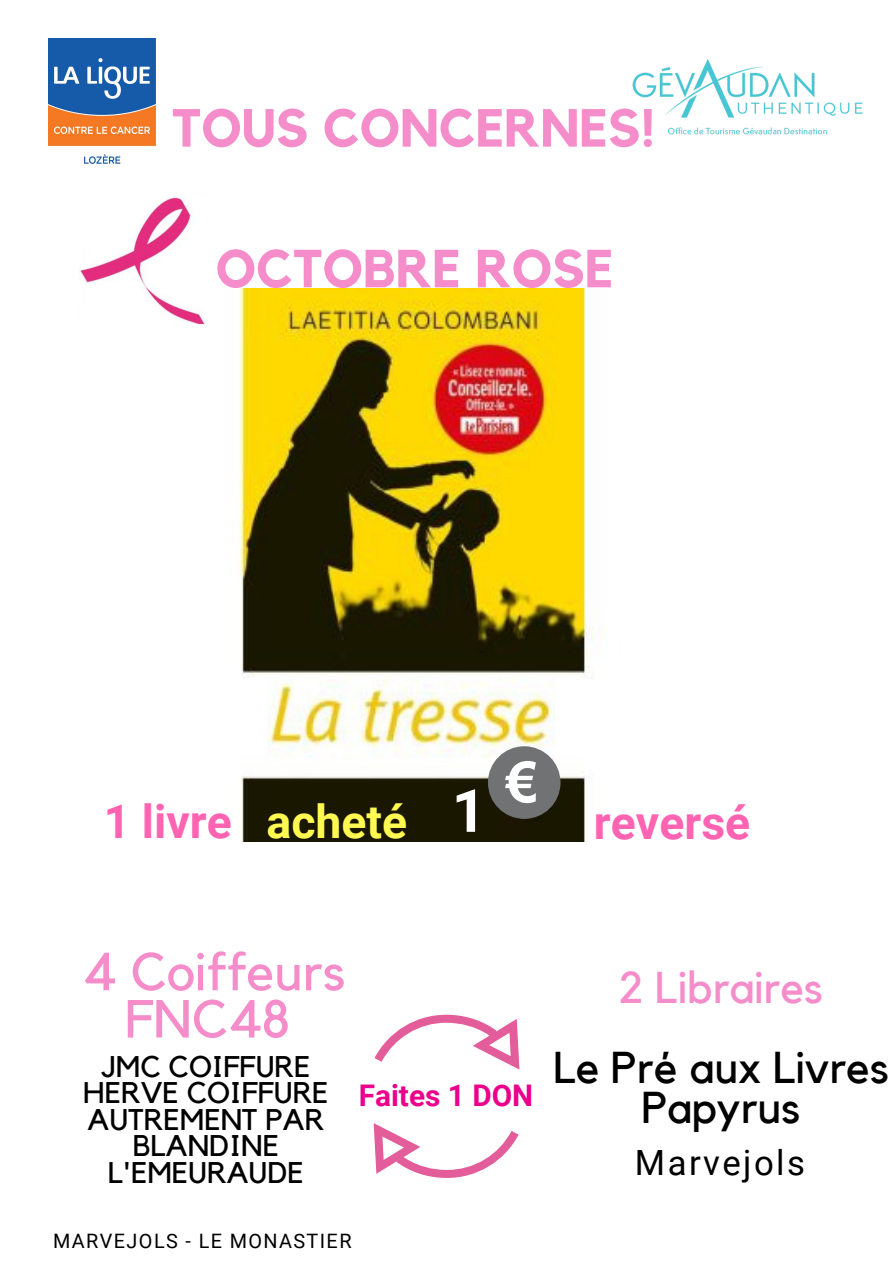
<style>
.page{position:relative;width:893px;height:1263px;background:#fff}
.page>*{position:absolute;margin:0;border:0;box-sizing:border-box;transform-origin:0 0}
.t1{font:700 52.95px "Kollektif";color:#f68dcb}
.t2{font:52.95px/47.2px "Kollektif";color:#f68dcb;text-align:center}
.t3{font:700 46.35px "Roboto";color:#ff63b1}
.t4{font:44.4px/40px "Kollektif";color:#000;text-align:center}
.t5{font:44.4px "Kollektif";color:#f68dcb}
.t6{font:34.72px "Roboto";letter-spacing:.07em;color:#000}
.t7{font:29.78px/26.5px "Kollektif";color:#000;text-align:center}
.t8{font:700 29.78px "Roboto";color:#ec008b}
.t9{font:19.88px "Roboto";letter-spacing:.07em;color:#000}
.s1{color:#fff952}
.s2{font-size:59.62px;color:#fff}
</style>
<div class="page">
<img style="left:194px;top:289px;width:400px;height:553px">
<svg style="left:374px;top:1015px;width:145px;height:54px"></svg>
<svg style="left:374px;top:1123px;width:145px;height:55px"></svg>
<img style="left:49px;top:39px;width:106px;height:125px">
<div style="left:488px;top:746px;width:72px;height:73px;background:#717273;border-radius:50%"></div>
<svg style="left:505px;top:761px;width:31px;height:42px"></svg>
<img style="left:632px;top:59px;width:231px;height:76px">
<img style="left:78px;top:197px;width:131px;height:126px">
<h1 class="t1" style="left:172px;top:104px;width:485px">TOUS CONCERNES!</h1>
<h1 class="t1" style="left:216px;top:244px;width:399px">OCTOBRE ROSE</h1>
<h2 class="t3" style="left:104px;top:795px;width:384px">1 livre <span class="s1">acheté</span> <span class="s2">1</span></h2>
<h2 class="t3" style="left:594px;top:796px;width:158px">reversé</h2>
<h1 class="t2" style="left:83px;top:950px;width:264px">4 Coiffeurs<br>FNC48</h1>
<p class="t7" style="left:83px;top:1054px;width:247px">JMC COIFFURE<br>HERVE COIFFURE<br>AUTREMENT PAR<br>BLANDINE<br>L'EMEURAUDE</p>
<p class="t8" style="left:359px;top:1078px;width:176px">Faites 1 DON</p>
<p class="t9" style="left:53px;top:1229px;width:300px">MARVEJOLS - LE MONASTIER</p>
<h3 class="t5" style="left:619px;top:967px;width:206px">2 Libraires</h3>
<h3 class="t4" style="left:553px;top:1049px;width:337px">Le Pré aux Livres<br>Papyrus</h3>
<p class="t6" style="left:635px;top:1143px;width:172px">Marvejols</p>
</div>
